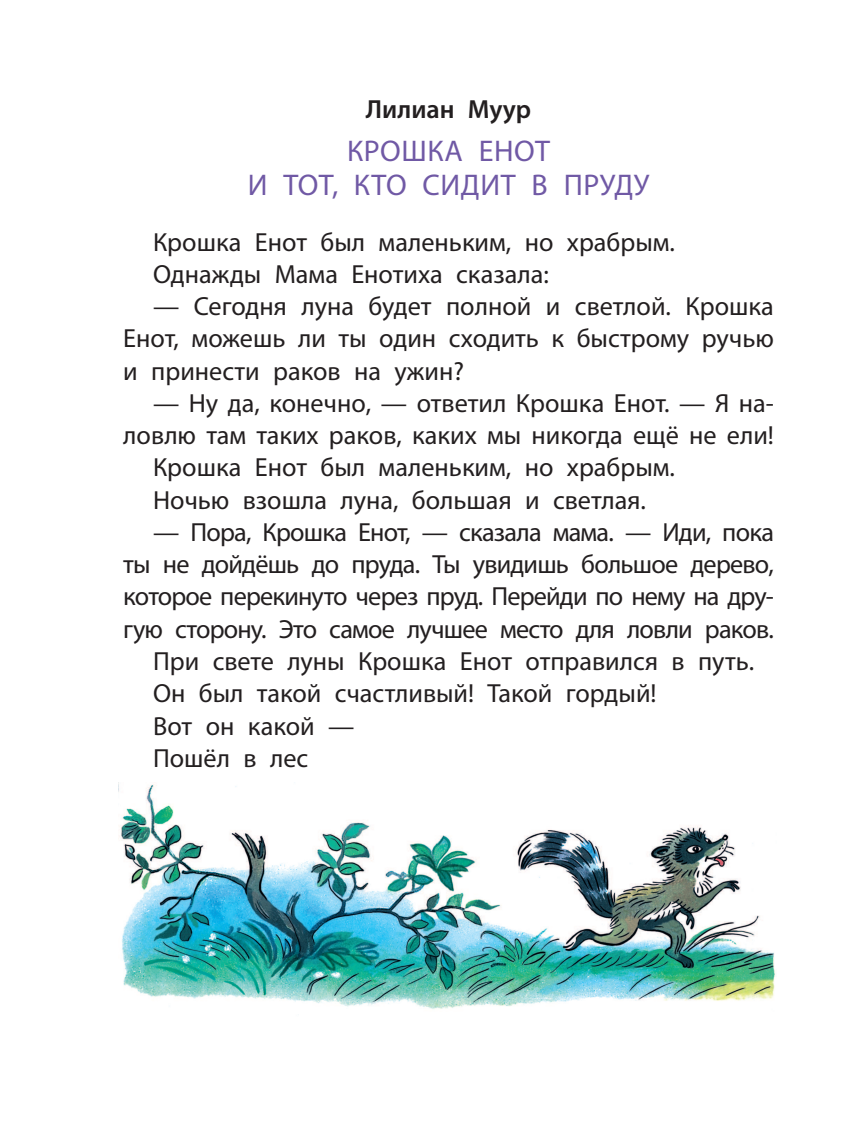
<style>
.page{position:relative;width:859px;height:1127px;background:#fff}
.page>*{position:absolute;margin:0;border:0;box-sizing:border-box;transform-origin:0 0}
.t1{font:30px/34.5px "Myriad Pro";letter-spacing:.02em;color:#7059a5;text-align:center}
.t2{font:26.25px/32.2px "Myriad Pro";color:#231f20}
.t3{font:26.25px "Myriad Pro";letter-spacing:-.03em;color:#231f20}
.t4{font:600 26.25px "Myriad Pro";color:#231f20}
</style>
<div class="page">
<img style="left:118px;top:782px;width:658px;height:227px">
<p class="t4" style="left:366px;top:99px;width:167px">Лилиан Муур</p>
<p class="t1" style="left:248px;top:136px;width:403px">КРОШКА ЕНОТ<br>И ТОТ, КТО СИДИТ В ПРУДУ</p>
<p class="t2" style="left:153px;top:228px;width:523px">Крошка Енот был маленьким, но храбрым.<br>Однажды Мама Енотиха сказала:</p>
<p class="t2" style="left:123px;top:293px;width:652px;text-align:justify;text-indent:30px">— Сегодня луна будет полной и светлой. Крошка Енот, можешь ли ты один сходить к быстрому ручью и принести раков на ужин?</p>
<p class="t2" style="left:153px;top:389px;width:622px">— Ну да, конечно, — ответил Крошка Енот. — Я на-</p>
<p class="t2" style="left:123px;top:422px;width:652px">ловлю там таких раков, каких мы никогда ещё не ели!</p>
<p class="t2" style="left:153px;top:454px;width:523px">Крошка Енот был маленьким, но храбрым.</p>
<p class="t2" style="left:153px;top:486px;width:494px">Ночью взошла луна, большая и светлая.</p>
<p class="t3" style="left:153px;top:522px;width:622px">— Пора, Крошка Енот, — сказала мама. — Иди, пока</p>
<p class="t3" style="left:123px;top:555px;width:652px">ты не дойдёшь до пруда. Ты увидишь большое дерево,</p>
<p class="t3" style="left:123px;top:587px;width:652px">которое перекинуто через пруд. Перейди по нему на дру-</p>
<p class="t3" style="left:123px;top:619px;width:652px">гую сторону. Это самое лучшее место для ловли раков.</p>
<p class="t2" style="left:153px;top:647px;width:603px">При свете луны Крошка Енот отправился в путь.</p>
<p class="t2" style="left:153px;top:680px;width:505px">Он был такой счастливый! Такой гордый!</p>
<p class="t2" style="left:153px;top:712px;width:203px">Вот он какой —</p>
<p class="t2" style="left:153px;top:744px;width:157px">Пошёл в лес</p>
</div>
